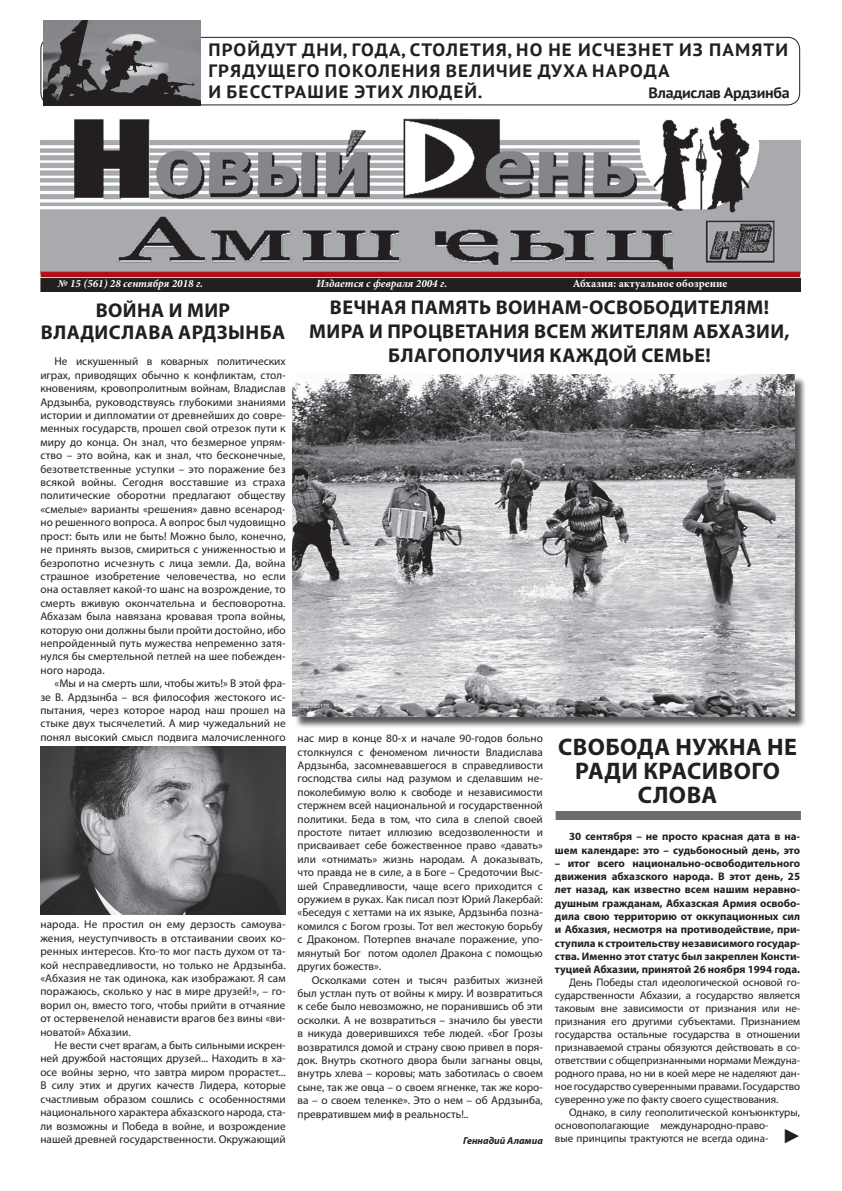
<style>
.page{position:relative;width:842px;height:1191px;background:#fff}
.page>*{position:absolute;margin:0;border:0;box-sizing:border-box;transform-origin:0 0}
.t1{font:30.6px "Minion Pro";color:#231f20;scale:.94 1}
.заголовки{font:700 24px/24px "Myriad Pro";letter-spacing:.02em;color:#231f20;text-align:center}
.заголовки-2{font:700 20px/24px "Myriad Pro";letter-spacing:.02em;color:#231f20;text-align:center}
.t2{font:700 17.9px/21px "PT Sans";letter-spacing:.06em;color:#231f20;scale:1.06 1}
.t3{font:700 15px "PT Sans";letter-spacing:-.02em;color:#231f20;scale:1.06 1}
.основ_текст{font:11.3px/13.4px "Myriad Pro";color:#231f20;text-align:justify}
.основ_текст-2{font:11px/13px "Myriad Pro";color:#231f20;text-align:justify}
.основ_текст-3{font:700 11px/13.3px "Myriad Pro";color:#231f20;text-align:right}
.t4{font:italic 700 11px "Minion Pro";color:#fff}
.t5{font:700 11px "Minion Pro";color:#fff}
.подписи{font:italic 700 10px "Myriad Pro";color:#231f20}
</style>
<div class="page">
<img style="left:41px;top:105px;width:759px;height:186px">
<div style="left:41px;top:37px;width:759px;height:68px;border:1px solid #231f20;border-radius:12px"></div>
<div style="left:41px;top:272px;width:759px;height:5px;background:#b00d15"></div>
<img style="left:44px;top:20px;width:156px;height:85px">
<div style="left:294px;top:376px;width:513px;height:352px;background:#231f20;opacity:.75"></div>
<img style="left:293px;top:374px;width:501px;height:342px">
<img style="left:40px;top:746px;width:246px;height:168px">
<div style="left:556px;top:811px;width:245px;height:9px;background:#6c6d70"></div>
<p class="t2" style="left:208px;top:39px;width:548px">ПРОЙДУТ ДНИ, ГОДА, СТОЛЕТИЯ, НО НЕ ИСЧЕЗНЕТ ИЗ ПАМЯТИ<br>ГРЯДУЩЕГО ПОКОЛЕНИЯ ВЕЛИЧИЕ ДУХА НАРОДА</p>
<p class="t2" style="left:208px;top:81px;width:260px">И БЕССТРАШИЕ ЭТИХ ЛЮДЕЙ.</p>
<p class="t3" style="left:649px;top:83px;width:134px">Владислав Ардзинба</p>
<p class="t4" style="left:58px;top:276px;width:147px">№ 15 (561) 28 сентября 2018 г.</p>
<p class="t4" style="left:316px;top:276px;width:132px">Издается с февраля 2004 г.</p>
<p class="t5" style="left:573px;top:275px;width:156px">Абхазия: актуальное обозрение</p>
<p class="заголовки-2" style="left:96px;top:297px;width:136px">ВОЙНА И МИР</p>
<p class="заголовки-2" style="left:41px;top:319px;width:246px">ВЛАДИСЛАВА АРДЗЫНБА</p>
<p class="основ_текст" style="left:40px;top:355px;width:247px;text-indent:14px">Не искушенный в коварных политических играх, приводящих обычно к конфликтам, стол&shy;кновениям, кровопролитным войнам, Владислав Ардзынба, руководствуясь глубокими знаниями истории и дипломатии от древнейших до совре&shy;менных государств, прошел свой отрезок пути к миру до конца. Он знал, что безмерное упрям&shy;ство – это война, как и знал, что бесконечные, безответственные уступки – это поражение без всякой войны. Сегодня восставшие из страха политические оборотни предлагают обществу «смелые» варианты «решения» давно всенарод&shy;но решенного вопроса. А вопрос был чудовищно прост: быть или не быть! Можно было, конечно, не принять вызов, смириться с униженностью и безропотно исчезнуть с лица земли. Да, война страшное изобретение человечества, но если она оставляет какой-то шанс на возрождение, то смерть вживую окончательна и бесповоротна.<br>Абхазам была навязана кровавая тропа войны, которую они должны были пройти достойно, ибо непройденный путь мужества непременно затя&shy;нулся бы смертельной петлей на шее побежден&shy;ного народа.</p>
<p class="основ_текст" style="left:40px;top:676px;width:247px;text-indent:14px">«Мы и на смерть шли, чтобы жить!» В этой фра&shy;зе В. Ардзынба – вся философия жестокого ис&shy;пытания, через которое народ наш прошел на стыке двух тысячелетий. А мир чужедальний не понял высокий смысл подвига малочисленного</p>
<p class="основ_текст" style="left:40px;top:917px;width:247px">народа. Не простил он ему дерзость самоува&shy;жения, неуступчивость в отстаивании своих ко&shy;ренных интересов. Кто-то мог пасть духом от та&shy;кой несправедливости, но только не Ардзынба. «Абхазия не так одинока, как изображают. Я сам поражаюсь, сколько у нас в мире друзей!», – го&shy;ворил он, вместо того, чтобы прийти в отчаяние от остервенелой ненависти врагов без вины «ви&shy;новатой» Абхазии.</p>
<p class="основ_текст" style="left:40px;top:1038px;width:247px;text-indent:14px">Не вести счет врагам, а быть сильными искрен&shy;ней дружбой настоящих друзей... Находить в ха&shy;осе войны зерно, что завтра миром прорастет...<br>В силу этих и других качеств Лидера, которые счастливым образом сошлись с особенностями национального характера абхазского народа, ста&shy;ли возможны и Победа в войне, и возрождение нашей древней государственности. Окружающий</p>
<p class="заголовки-2" style="left:330px;top:295px;width:441px">ВЕЧНАЯ ПАМЯТЬ ВОИНАМ-ОСВОБОДИТЕЛЯМ!</p>
<p class="заголовки-2" style="left:309px;top:319px;width:482px">МИРА И ПРОЦВЕТАНИЯ ВСЕМ ЖИТЕЛЯМ АБХАЗИИ,<br>БЛАГОПОЛУЧИЯ КАЖДОЙ СЕМЬЕ!</p>
<p class="основ_текст" style="left:298px;top:731px;width:247px">нас мир в конце 80-х и начале 90-годов больно столкнулся с феноменом личности Владислава Ардзынба, засомневавшегося в справедливости господства силы над разумом и сделавшим не&shy;поколебимую волю к свободе и независимости стержнем всей национальной и государственной политики. Беда в том, что сила в слепой своей простоте питает иллюзию вседозволенности и присваивает себе божественное право «давать» или «отнимать» жизнь народам. А доказывать, что правда не в силе, а в Боге – Средоточии Выс&shy;шей Справедливости, чаще всего приходится с оружием в руках. Как писал поэт Юрий Лакербай: «Беседуя с хеттами на их языке, Ардзынба позна&shy;комился с Богом грозы. Тот вел жестокую борьбу с Драконом. Потерпев вначале поражение, упо&shy;мянутый Бог потом одолел Дракона с помощью других божеств».</p>
<p class="основ_текст" style="left:298px;top:972px;width:247px;text-indent:14px">Осколками сотен и тысяч разбитых жизней был устлан путь от войны к миру. И возвратиться к себе было невозможно, не поранившись об эти осколки. А не возвратиться – значило бы увести в никуда доверившихся тебе людей. «Бог Грозы возвратился домой и страну свою привел в поря&shy;док. Внутрь скотного двора были загнаны овцы, внутрь хлева – коровы; мать заботилась о своем сыне, так же овца – о своем ягненке, так же коро&shy;ва – о своем теленке». Это о нем – об Ардзынба, превратившем миф в реальность!..</p>
<p class="подписи" style="left:463px;top:1133px;width:81px">Геннадий Аламиа</p>
<p class="заголовки" style="left:558px;top:734px;width:240px">СВОБОДА НУЖНА НЕ<br>РАДИ КРАСИВОГО<br>СЛОВА</p>
<p class="основ_текст-3" style="left:555px;top:829px;width:247px">30 сентября – не просто красная дата в на&shy;шем календаре: это – судьбоносный день, это</p>
<p class="основ_текст-3" style="left:555px;top:856px;width:247px;text-align:justify">– итог всего национально-освободительного движения абхазского народа. В этот день, 25 лет назад, как известно всем нашим неравно&shy;душным гражданам, Абхазская Армия освобо&shy;дила свою территорию от оккупационных сил и Абхазия, несмотря на противодействие, при&shy;ступила к строительству независимого государ&shy;ства. Именно этот статус был закреплен Консти&shy;туцией Абхазии, принятой 26 ноября 1994 года.</p>
<p class="основ_текст-2" style="left:555px;top:976px;width:247px;text-indent:14px">День Победы стал идеологической основой го&shy;сударственности Абхазии, а государство является таковым вне зависимости от признания или не&shy;признания его другими субъектами. Признанием государства остальные государства в отношении признаваемой страны обязуются действовать в со&shy;ответствии с общепризнанными нормами Междуна&shy;родного права, но ни в коей мере не наделяют дан&shy;ное государство суверенными правами. Государство суверенно уже по факту своего существования.</p>
<p class="основ_текст-2" style="left:555px;top:1106px;width:247px;text-align:left;text-indent:14px">Однако, в силу геополитической конъюнктуры, основополагающие международно-право-<br>вые принципы трактуются не всегда одина-</p>
<p class="t1" style="left:783px;top:1113px;width:20px">▶</p>
</div>
